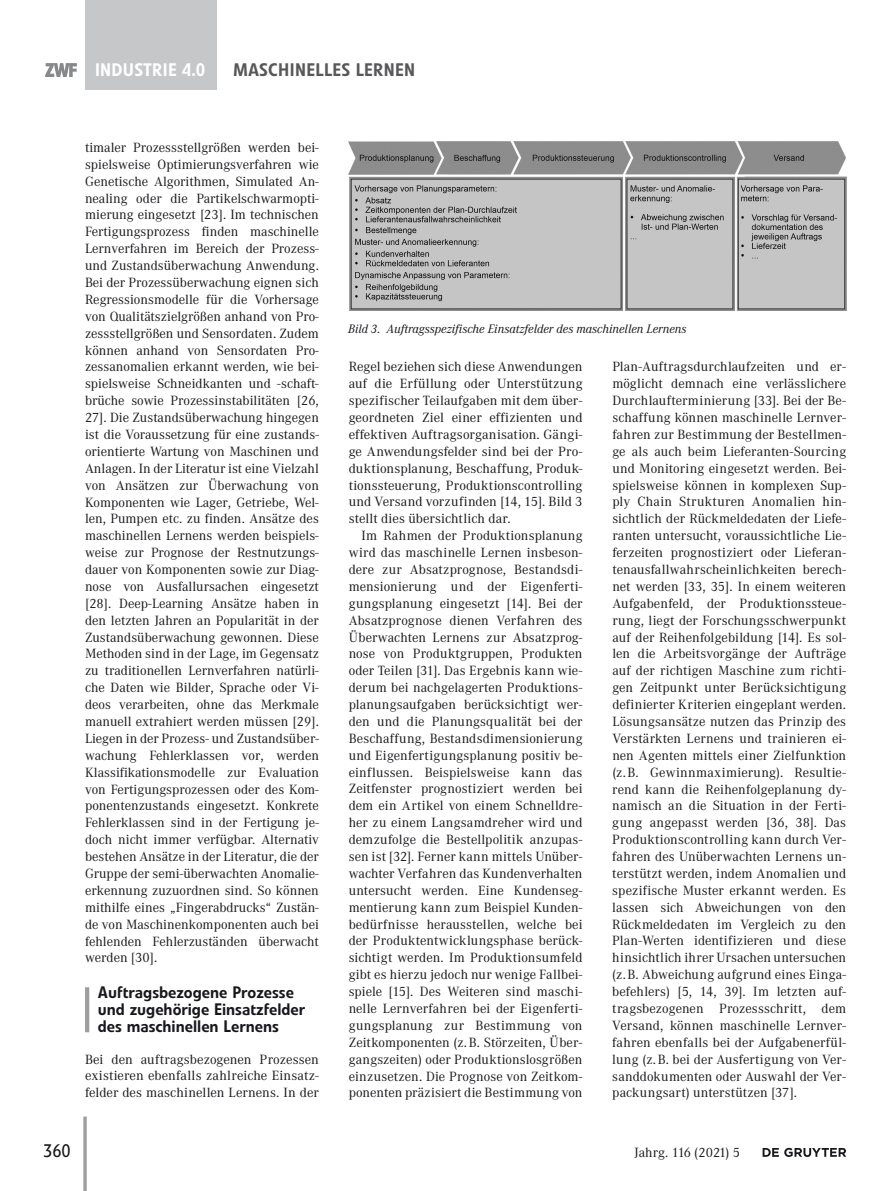
<style>
.page{position:relative;width:893px;height:1191px;background:#fff}
.page>*{position:absolute;margin:0;border:0;box-sizing:border-box;transform-origin:0 0}
.t1{font:500 18px "Evo BQ";letter-spacing:.02em;color:#58585a}
.t2{font:500 18px "Evo BQ";letter-spacing:.015em;color:#fff}
.t3{font:18px "Evo BQ";color:#1a171c}
.t4{font:500 16.5px/17px "Evo BQ";color:#1a171c}
.t5{font:13.2px/17px "Corporate ABQ";color:#1a171c;text-align:justify}
.t6{font:italic 12px "Corporate ABQ";color:#1a171c}
</style>
<div class="page">
<svg style="left:83px;top:1116px;width:4px;height:75px"></svg>
<svg style="left:763px;top:1147px;width:83px;height:10px"></svg>
<img style="left:46px;top:64px;width:30px;height:12px">
<div style="left:85px;top:0;width:132px;height:89px;background:#c6c7c9"></div>
<hr style="left:85px;top:987px;width:4px;height:45px;background:#9d9ea0">
<img style="left:349px;top:142px;width:497px;height:169px">
<h1 class="t2" style="left:95px;top:59px;width:112px">INDUSTRIE 4.0</h1>
<h1 class="t1" style="left:233px;top:59px;width:183px">MASCHINELLES LERNEN</h1>
<p class="t5" style="left:85px;top:139px;width:235px">timaler Prozessstellgrößen werden bei&shy;spielsweise Optimierungsverfahren wie Genetische Algorithmen, Simulated An&shy;nealing oder die Partikelschwarmopti&shy;mierung eingesetzt [23]. Im technischen Fertigungsprozess finden maschinelle Lernverfahren im Bereich der Prozess&shy;und Zustandsüberwachung Anwendung.<br>Bei der Prozessüberwachung eignen sich Regressionsmodelle für die Vorhersage von Qualitätszielgrößen anhand von Pro&shy;zessstellgrößen und Sensordaten. Zudem können anhand von Sensordaten Pro&shy;zessanomalien erkannt werden, wie bei&shy;spielsweise Schneidkanten und -schaft&shy;brüche sowie Prozessinstabilitäten [26, 27]. Die Zustandsüberwachung hingegen ist die Voraussetzung für eine zustands&shy;orientierte Wartung von Maschinen und Anlagen. In der Literatur ist eine Vielzahl von Ansätzen zur Überwachung von Komponenten wie Lager, Getriebe, Wel&shy;len, Pumpen etc. zu finden. Ansätze des maschinellen Lernens werden beispiels&shy;weise zur Prognose der Restnutzungs&shy;dauer von Komponenten sowie zur Diag&shy;nose von Ausfallursachen eingesetzt [28]. Deep-Learning Ansätze haben in den letzten Jahren an Popularität in der Zustandsüberwachung gewonnen. Diese Methoden sind in der Lage, im Gegensatz zu traditionellen Lernverfahren natürli&shy;che Daten wie Bilder, Sprache oder Vi&shy;deos verarbeiten, ohne das Merkmale manuell extrahiert werden müssen [29].<br>Liegen in der Prozess- und Zustandsüber&shy;wachung Fehlerklassen vor, werden Klassifikationsmodelle zur Evaluation von Fertigungsprozessen oder des Kom&shy;ponentenzustands eingesetzt. Konkrete Fehlerklassen sind in der Fertigung je&shy;doch nicht immer verfügbar. Alternativ bestehen Ansätze in der Literatur, die der Gruppe der semi-überwachten Anomalie&shy;erkennung zuzuordnen sind. So können mithilfe eines „Fingerabdrucks“ Zustän&shy;de von Maschinenkomponenten auch bei fehlenden Fehlerzuständen überwacht werden [30].</p>
<p class="t4" style="left:98px;top:984px;width:209px">Auftragsbezogene Prozesse und zugehörige Einsatzfelder des maschinellen Lernens</p>
<p class="t5" style="left:85px;top:1050px;width:235px">Bei den auftragsbezogenen Prozessen existieren ebenfalls zahlreiche Einsatz&shy;felder des maschinellen Lernens. In der</p>
<p class="t6" style="left:348px;top:321px;width:340px">Bild 3. Auftragsspezifische Einsatzfelder des maschinellen Lernens</p>
<p class="t5" style="left:349px;top:358px;width:235px">Regel beziehen sich diese Anwendungen auf die Erfüllung oder Unterstützung spezifischer Teilaufgaben mit dem über&shy;geordneten Ziel einer effizienten und effektiven Auftragsorganisation. Gängi&shy;ge Anwendungsfelder sind bei der Pro&shy;duktionsplanung, Beschaffung, Produk&shy;tionssteuerung, Produktionscontrolling und Versand vorzufinden [14, 15]. Bild 3 stellt dies übersichtlich dar.</p>
<p class="t5" style="left:349px;top:527px;width:235px;text-indent:13px">Im Rahmen der Produktionsplanung wird das maschinelle Lernen insbeson&shy;dere zur Absatzprognose, Bestandsdi&shy;mensionierung und der Eigenferti&shy;gungsplanung eingesetzt [14]. Bei der Absatzprognose dienen Verfahren des Überwachten Lernens zur Absatzprog&shy;nose von Produktgruppen, Produkten oder Teilen [31]. Das Ergebnis kann wie&shy;derum bei nachgelagerten Produktions&shy;planungsaufgaben berücksichtigt wer&shy;den und die Planungsqualität bei der Beschaffung, Bestandsdimensionierung und Eigenfertigungsplanung positiv be&shy;einflussen. Beispielsweise kann das Zeitfenster prognostiziert werden bei dem ein Artikel von einem Schnelldre&shy;her zu einem Langsamdreher wird und demzufolge die Bestellpolitik anzupas&shy;sen ist [32]. Ferner kann mittels Unüber&shy;wachter Verfahren das Kundenverhalten untersucht werden. Eine Kundenseg&shy;mentierung kann zum Beispiel Kunden&shy;bedürfnisse herausstellen, welche bei der Produktentwicklungsphase berück&shy;sichtigt werden. Im Produktionsumfeld gibt es hierzu jedoch nur wenige Fallbei&shy;spiele [15]. Des Weiteren sind maschi&shy;nelle Lernverfahren bei der Eigenferti&shy;gungsplanung zur Bestimmung von Zeitkomponenten (z.B. Störzeiten, Über&shy;gangszeiten) oder Produktionslosgrößen einzusetzen. Die Prognose von Zeitkom&shy;ponenten präzisiert die Bestimmung von</p>
<p class="t5" style="left:612px;top:358px;width:235px">Plan-Auftragsdurchlaufzeiten und er&shy;möglicht demnach eine verlässlichere Durchlaufterminierung [33]. Bei der Be&shy;schaffung können maschinelle Lernver&shy;fahren zur Bestimmung der Bestellmen&shy;ge als auch beim Lieferanten-Sourcing und Monitoring eingesetzt werden. Bei&shy;spielsweise können in komplexen Sup&shy;ply Chain Strukturen Anomalien hin&shy;sichtlich der Rückmeldedaten der Liefe&shy;ranten untersucht, voraussichtliche Lie&shy;ferzeiten prognostiziert oder Lieferan&shy;tenausfallwahrscheinlichkeiten berech&shy;net werden [33, 35]. In einem weiteren Aufgabenfeld, der Produktionssteue&shy;rung, liegt der Forschungsschwerpunkt auf der Reihenfolgebildung [14]. Es sol&shy;len die Arbeitsvorgänge der Aufträge auf der richtigen Maschine zum richti&shy;gen Zeitpunkt unter Berücksichtigung definierter Kriterien eingeplant werden.<br>Lösungsansätze nutzen das Prinzip des Verstärkten Lernens und trainieren ei&shy;nen Agenten mittels einer Zielfunktion (z.B. Gewinnmaximierung). Resultie&shy;rend kann die Reihenfolgeplanung dy&shy;namisch an die Situation in der Ferti&shy;gung angepasst werden [36, 38]. Das Produktionscontrolling kann durch Ver&shy;fahren des Unüberwachten Lernens un&shy;terstützt werden, indem Anomalien und spezifische Muster erkannt werden. Es lassen sich Abweichungen von den Rückmeldedaten im Vergleich zu den Plan-Werten identifizieren und diese hinsichtlich ihrer Ursachen untersuchen (z.B. Abweichung aufgrund eines Einga&shy;befehlers) [5, 14, 39]. Im letzten auf&shy;tragsbezogenen Prozessschritt, dem Versand, können maschinelle Lernver&shy;fahren ebenfalls bei der Aufgabenerfül&shy;lung (z.B. bei der Ausfertigung von Ver&shy;sanddokumenten oder Auswahl der Ver&shy;packungsart) unterstützen [37].</p>
<h1 class="t3" style="left:43px;top:1139px;width:29px">360</h1>
<p class="t5" style="left:635px;top:1144px;width:107px">Jahrg. 116 (2021) 5</p>
</div>
